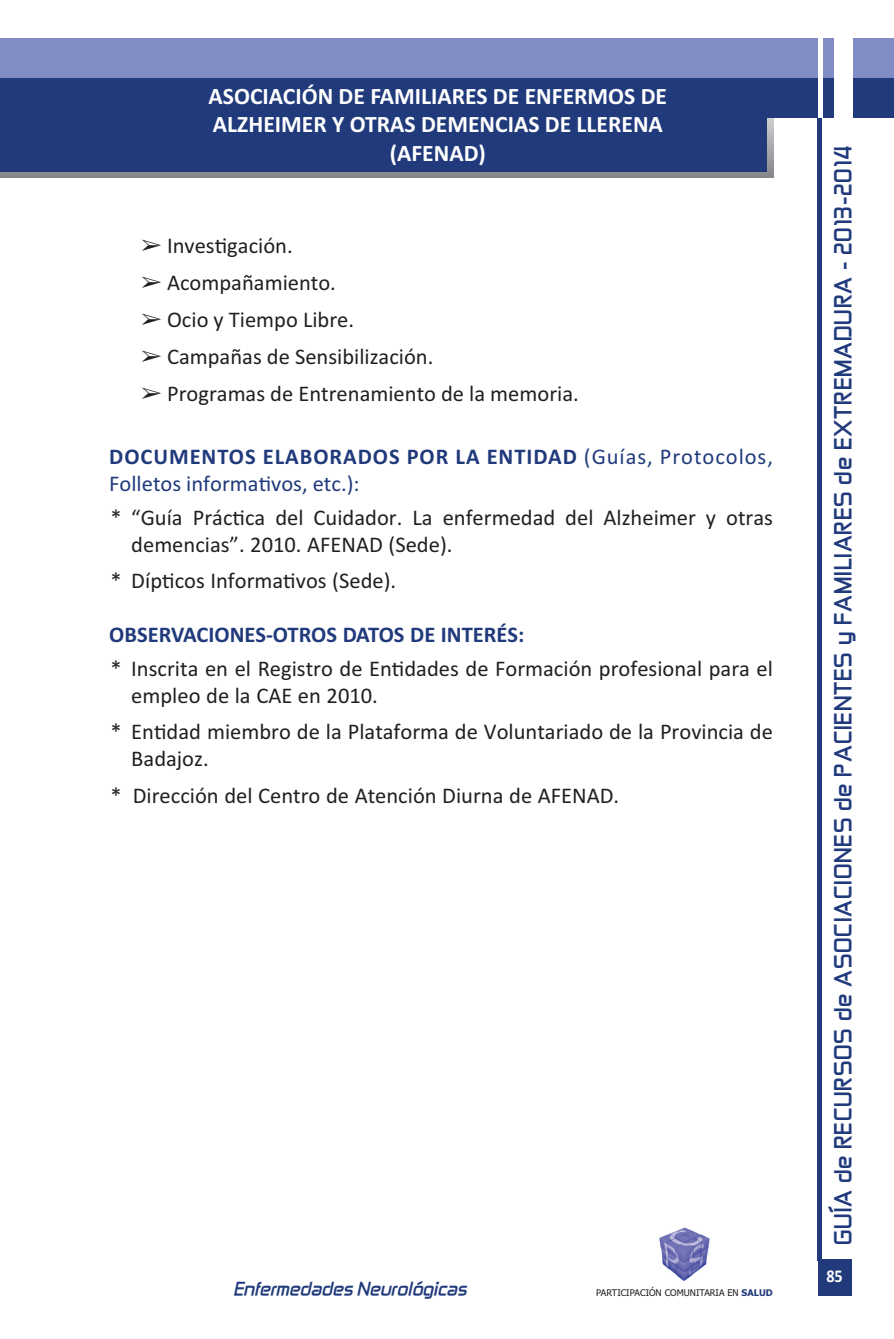
<style>
.page{position:relative;width:894px;height:1339px;background:#fff}
.page>*{position:absolute;margin:0;border:0;box-sizing:border-box;transform-origin:0 0}
.t1{font:23.62px/28.3px "Calibri Bold OTF";color:#fff;text-align:center}
.t2{font:22.5px/27px "Calibri";color:#231f20}
.t3{font:22.5px "Calibri Bold OTF";letter-spacing:.04em;color:#203a7b}
.t4{font:22.5px "Calibri Bold OTF";letter-spacing:.01em;color:#203a7b}
.t5{font:22.5px "Calibri";color:#203a7b}
.t6{font:700 19.8px "Zekton";letter-spacing:.045em;color:#203a7b}
.t7{font:18px "Calibri Bold OTF";color:#fff;scale:.9 1}
.t8{font:italic 700 15.75px "Zekton";color:#203a7b}
.t9{font:9.22px "Tahoma";color:#231f20}
.s1{font-family:"Calibri"}
.s2{font-weight:700;color:#203a7b}
</style>
<div class="page">
<svg style="left:1px;top:118px;width:772px;height:60px"></svg>
<div style="left:1px;top:79px;width:765px;height:92px;background:#203a7b"></div>
<div style="left:1px;top:38px;width:892px;height:41px;background:#828cc4"></div>
<div style="left:1px;top:79px;width:892px;height:39px;background:#203a7b"></div>
<div style="left:817px;top:38px;width:5px;height:80px;background:#fff"></div>
<hr style="left:817px;top:118px;width:4px;height:1142px;background:#203a7b">
<div style="left:834px;top:38px;width:18px;height:80px;background:#fff"></div>
<div style="left:817px;top:1258px;width:34px;height:37px;background:#203a7b"></div>
<hr style="left:0;top:38px;width:1px;height:41px;background:#828cc4">
<hr style="left:0;top:79px;width:1px;height:92px;background:#203a7b">
<img style="left:659px;top:1227px;width:51px;height:54px">
<p class="t1" style="left:208px;top:84px;width:460px">ASOCIACIÓN DE FAMILIARES DE ENFERMOS DE<br>ALZHEIMER Y OTRAS DEMENCIAS DE LLERENA (AFENAD)</p>
<p class="t2" style="left:141px;top:234px;width:153px">➢ Inves-gación.</p>
<p class="t2" style="left:141px;top:271px;width:196px">➢ Acompañamiento.</p>
<p class="t2" style="left:141px;top:308px;width:214px">➢ Ocio y Tiempo Libre.</p>
<p class="t2" style="left:141px;top:344px;width:294px">➢ Campañas de Sensibilización.</p>
<p class="t2" style="left:141px;top:381px;width:439px">➢ Programas de Entrenamiento de la memoria.</p>
<p class="t3" style="left:109px;top:449px;width:665px">DOCUMENTOS ELABORADOS POR LA ENTIDAD <span class="s1">(Guías, Protocolos,</span></p>
<p class="t5" style="left:109px;top:476px;width:252px">Folletos informa-vos, etc.):</p>
<p class="t2" style="left:131px;top:505px;width:643px;text-indent:-21px">* “Guía Prác-ca del Cuidador. La enfermedad del Alzheimer y otras demencias”. 2010. AFENAD (Sede).</p>
<p class="t2" style="left:110px;top:569px;width:287px">* Díp-cos Informa-vos (Sede).</p>
<p class="t4" style="left:109px;top:627px;width:416px">OBSERVACIONES-OTROS DATOS DE INTERÉS:</p>
<p class="t2" style="left:131px;top:656px;width:643px;text-indent:-21px">* Inscrita en el Registro de En-dades de Formación profesional para el empleo de la CAE en 2010.</p>
<p class="t2" style="left:131px;top:720px;width:643px;text-indent:-21px">* En-dad miembro de la Plataforma de Voluntariado de la Provincia de<br>Badajoz.</p>
<p class="t2" style="left:110px;top:783px;width:510px">* Dirección del Centro de Atención Diurna de AFENAD.</p>
<p class="t8" style="left:233px;top:1281px;width:238px">Enfermedades Neurológicas</p>
<p class="t9" style="left:596px;top:1286px;width:178px">PARTICIPACIÓN COMUNITARIA EN <span class="s2">SALUD</span></p>
<p class="t6" style="left:834px;top:1245px;width:1101px;rotate:-90deg">GUÍA de RECURSOS de ASOCIACIONES de PACIENTES y FAMILIARES de EXTREMADURA - 2013-2014</p>
<p class="t7" style="left:826px;top:1269px;width:20px">85</p>
</div>
